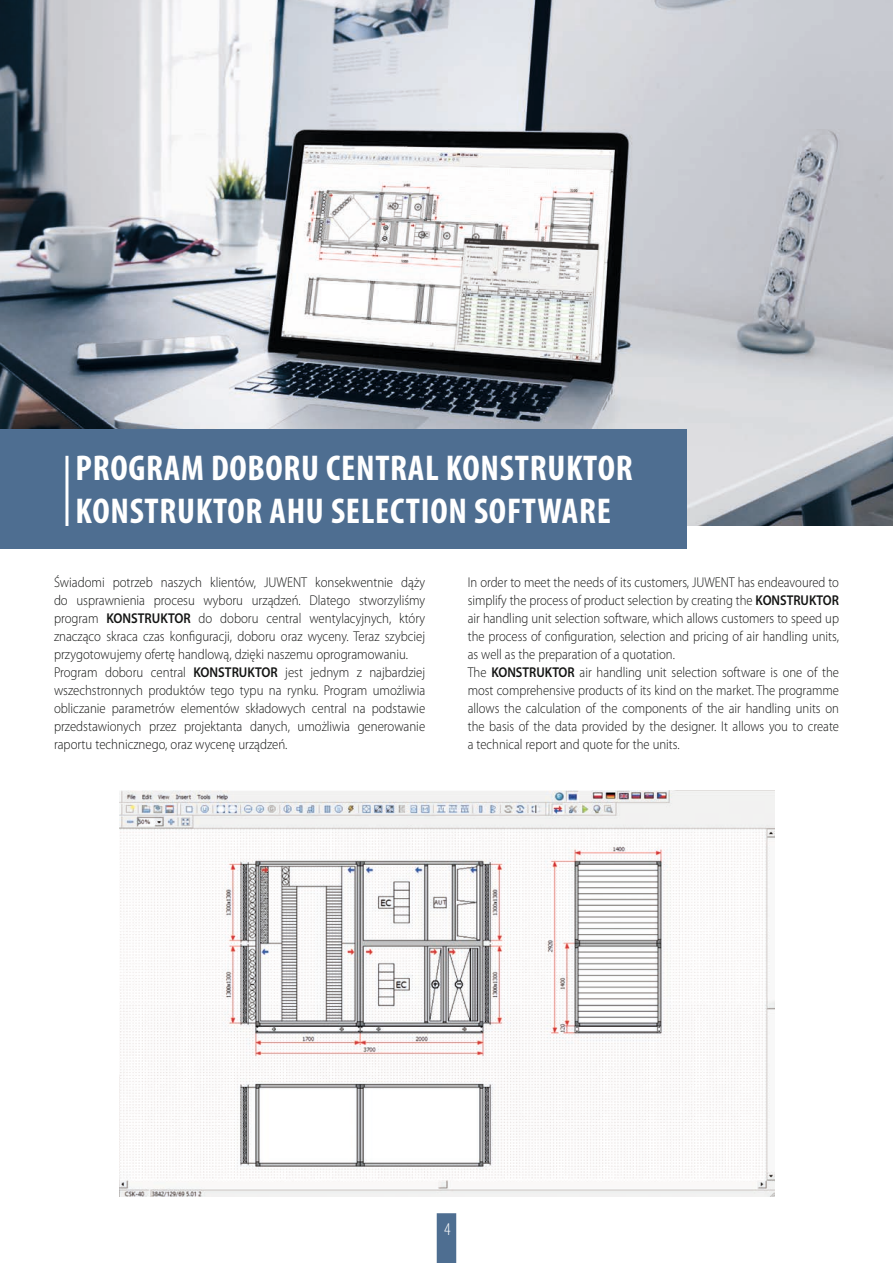
<style>
.page{position:relative;width:893px;height:1263px;background:#fff}
.page>*{position:absolute;margin:0;border:0;box-sizing:border-box;transform-origin:0 0}
.t1{font:700 condensed 36px/43.2px "Myriad Pro";letter-spacing:.02em;color:#fff}
.t2{font:300 condensed 18px "Myriad Pro";color:#fff}
.t3{font:300 14.25px/18px "Myriad Pro";color:#131413;scale:.89 1}
.t4{font:300 14.25px/18px "Myriad Pro";color:#131413;scale:.9 1}
.s1{font-weight:600}
</style>
<div class="page">
<img style="left:0;top:0;width:893px;height:526px">
<img style="left:120px;top:790px;width:655px;height:407px">
<div style="left:0;top:429px;width:687px;height:120px;background:#4e6e91"></div>
<hr style="left:65px;top:456px;width:3px;height:70px;background:#fff">
<div style="left:437px;top:1213px;width:19px;height:50px;background:#4e6e91"></div>
<h1 class="t1" style="left:76px;top:446px;width:558px">PROGRAM DOBORU CENTRAL KONSTRUKTOR<br>KONSTRUKTOR AHU SELECTION SOFTWARE</h1>
<p class="t4" style="left:54px;top:573px;width:414px">Świadomi potrzeb naszych klientów, JUWENT konsekwentnie dąży do usprawnienia procesu wyboru urządzeń. Dlatego stworzyliśmy program <span class="s1">KONSTRUKTOR</span> do doboru central wentylacyjnych, który znacząco skraca czas konfiguracji, doboru oraz wyceny. Teraz szybciej przygotowujemy ofertę handlową, dzięki naszemu oprogramowaniu.<br>Program doboru central <span class="s1">KONSTRUKTOR</span> jest jednym z najbardziej wszechstronnych produktów tego typu na rynku. Program umożliwia obliczanie parametrów elementów składowych central na podstawie przedstawionych przez projektanta danych, umożliwia generowanie raportu technicznego, oraz wycenę urządzeń.</p>
<p class="t3" style="left:468px;top:573px;width:419px">In order to meet the needs of its customers, JUWENT has endeavoured to simplify the process of product selection by creating the <span class="s1">KONSTRUKTOR </span>air handling unit selection software, which allows customers to speed up the process of configuration, selection and pricing of air handling units, as well as the preparation of a quotation.<br>The <span class="s1">KONSTRUKTOR</span> air handling unit selection software is one of the most comprehensive products of its kind on the market. The programme allows the calculation of the components of the air handling units on the basis of the data provided by the designer. It allows you to create a technical report and quote for the units.</p>
<p class="t2" style="left:444px;top:1220px;width:8px">4</p>
</div>
